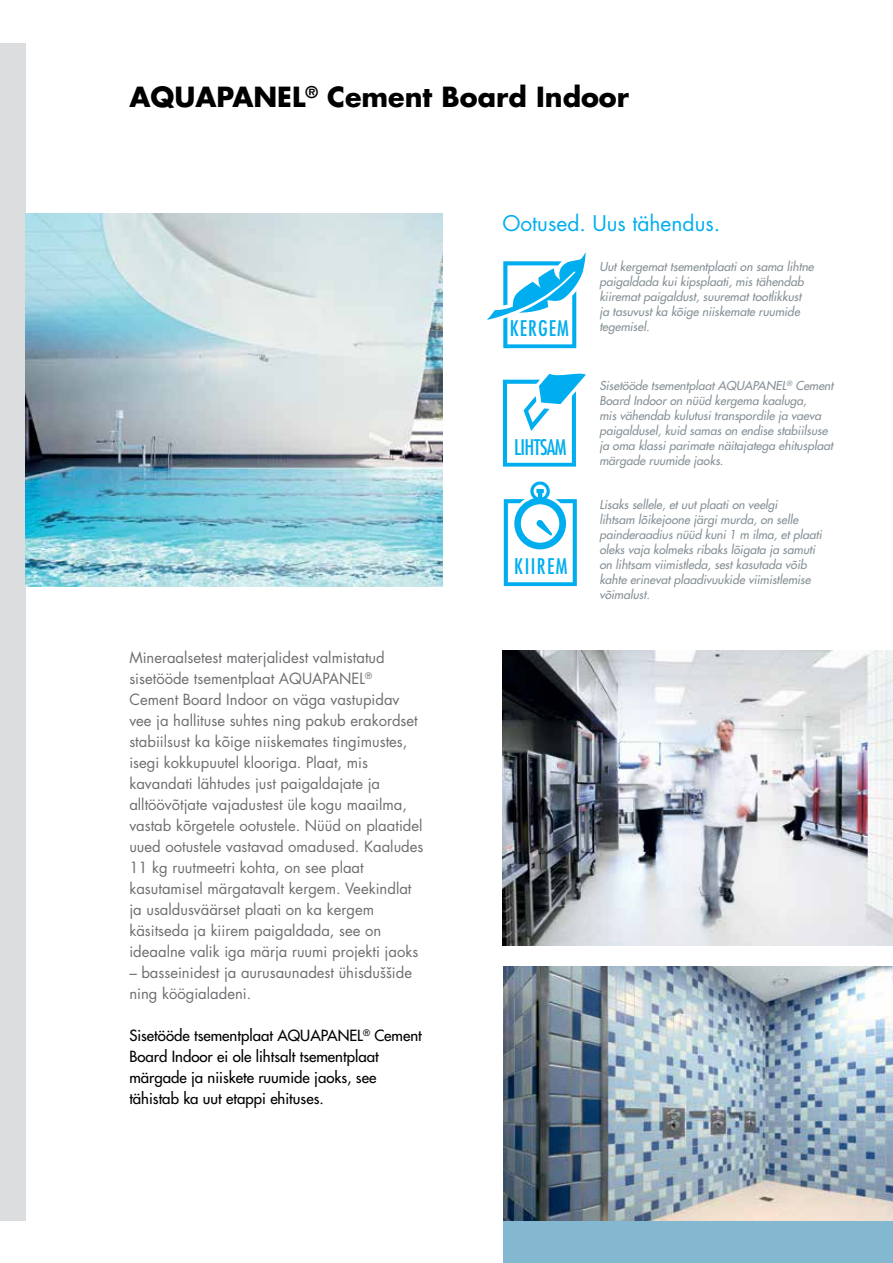
<style>
.page{position:relative;width:893px;height:1263px;background:#fff}
.page>*{position:absolute;margin:0;border:0;box-sizing:border-box;transform-origin:0 0}
.t1{font:700 27px "Futura Std";color:#000}
.t2{font:21px "Futura Std";color:#00aeef}
.t3{font:500 condensed 21px "Futura LT Pro";letter-spacing:.05em;color:#00aeef}
.t4{font:500 condensed 21px "Futura LT Pro";letter-spacing:-.03em;color:#00aeef}
.t5{font:15px/21px "Futura Std";color:#6d6e71}
.t6{font:500 15px/21px "Futura Std";color:#000}
.t7{font:italic 500 12px/15px "Futura Std";color:#869197}
</style>
<div class="page">
<div style="left:0;top:43px;width:26px;height:1177px;background:#dcddde"></div>
<div style="left:503px;top:1220px;width:390px;height:43px;background:#83b8d0"></div>
<img style="left:503px;top:651px;width:390px;height:294px">
<img style="left:503px;top:966px;width:390px;height:254px">
<img style="left:26px;top:213px;width:417px;height:373px">
<svg style="left:503px;top:374px;width:83px;height:93px"></svg>
<svg style="left:504px;top:481px;width:73px;height:105px"></svg>
<svg style="left:487px;top:252px;width:99px;height:96px"></svg>
<h1 class="t1" style="left:129px;top:79px;width:501px">AQUAPANEL<sup>®</sup> Cement Board Indoor</h1>
<h2 class="t2" style="left:502px;top:210px;width:219px">Ootused. Uus tähendus.</h2>
<p class="t5" style="left:129px;top:647px;width:296px">Mineraalsetest materjalidest valmistatud sisetööde tsementplaat AQUAPANEL<sup>® </sup>Cement Board Indoor on väga vastupidav vee ja hallituse suhtes ning pakub erakordset stabiilsust ka kõige niiskemates tingimustes, isegi kokkupuutel klooriga. Plaat, mis kavandati lähtudes just paigaldajate ja alltöövõtjate vajadustest üle kogu maailma, vastab kõrgetele ootustele. Nüüd on plaatidel uued ootustele vastavad omadused. Kaaludes 11 kg ruutmeetri kohta, on see plaat kasutamisel märgatavalt kergem. Veekindlat ja usaldusväärset plaati on ka kergem käsitseda ja kiirem paigaldada, see on ideaalne valik iga märja ruumi projekti jaoks</p>
<p class="t5" style="left:129px;top:962px;width:284px">– basseinidest ja aurusaunadest ühisduššide ning köögialadeni.</p>
<p class="t6" style="left:129px;top:1025px;width:294px">Sisetööde tsementplaat AQUAPANEL<sup>®</sup> Cement Board Indoor ei ole lihtsalt tsementplaat märgade ja niiskete ruumide jaoks, see tähistab ka uut etappi ehituses.</p>
<h2 class="t3" style="left:510px;top:314px;width:60px">KERGEM</h2>
<h2 class="t4" style="left:514px;top:433px;width:54px">LIHTSAM</h2>
<h2 class="t3" style="left:514px;top:552px;width:55px">KIIREM</h2>
<p class="t7" style="left:599px;top:259px;width:216px">Uut kergemat tsementplaati on sama lihtne paigaldada kui kipsplaati, mis tähendab kiiremat paigaldust, suuremat tootlikkust ja tasuvust ka kõige niiskemate ruumide tegemisel.</p>
<p class="t7" style="left:599px;top:378px;width:235px">Sisetööde tsementplaat AQUAPANEL<sup>®</sup> Cement Board Indoor on nüüd kergema kaaluga,<br>mis vähendab kulutusi transpordile ja vaeva paigaldusel, kuid samas on endise stabiilsuse ja oma klassi parimate näitajatega ehitusplaat märgade ruumide jaoks.</p>
<p class="t7" style="left:599px;top:497px;width:224px">Lisaks sellele, et uut plaati on veelgi<br>lihtsam lõikejoone järgi murda, on selle painderaadius nüüd kuni 1 m ilma, et plaati oleks vaja kolmeks ribaks lõigata ja samuti on lihtsam viimistleda, sest kasutada võib kahte erinevat plaadivuukide viimistlemise võimalust.</p>
</div>
